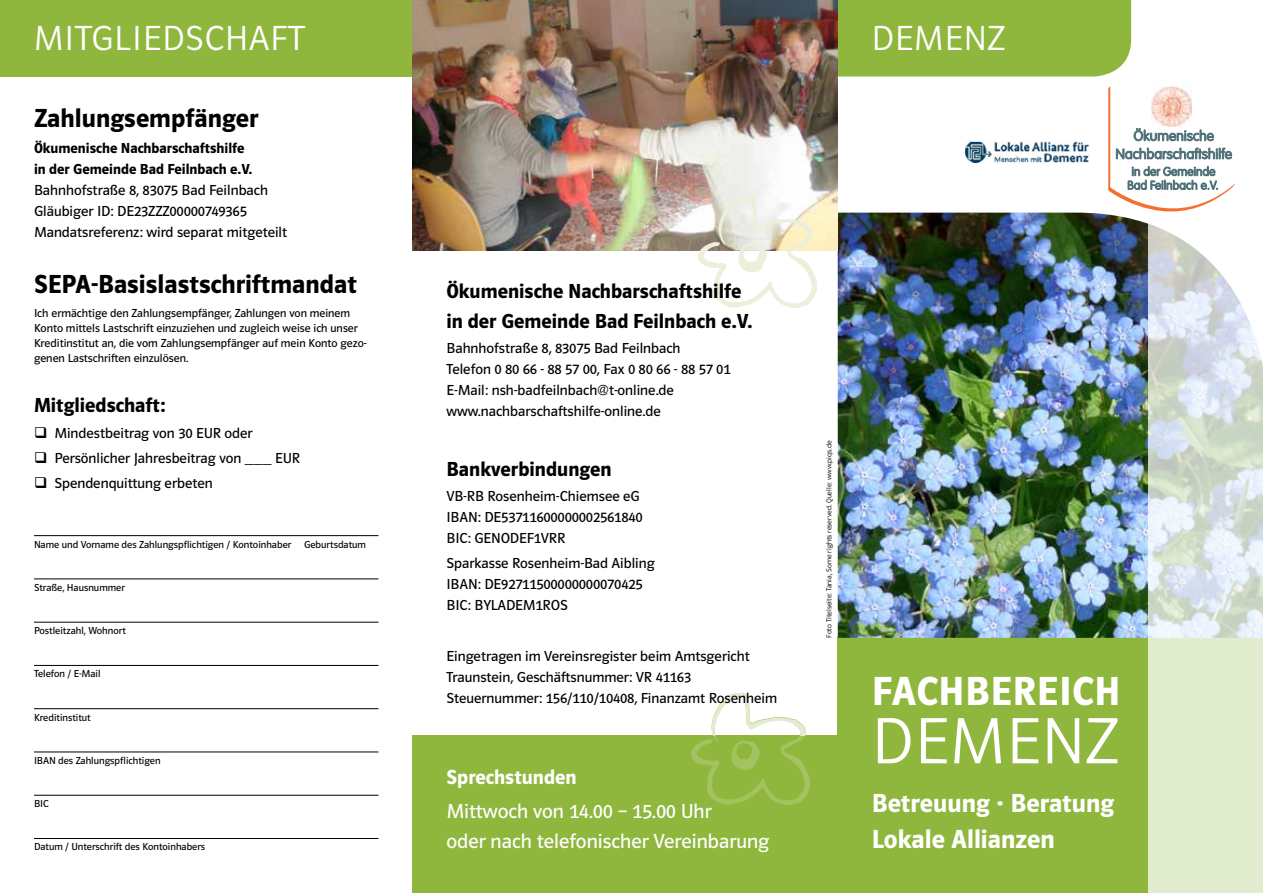
<style>
.page{position:relative;width:1263px;height:893px;background:#fff}
.page>*{position:absolute;margin:0;border:0;box-sizing:border-box;transform-origin:0 0}
.t1{font:67.5px "Polo 22 Leicht";color:#fff}
.t2{font:600 42px "Polo 22";letter-spacing:.02em;color:#fff}
.t3{font:36px "Polo 22 Leicht";letter-spacing:.03em;color:#fff}
.t4{font:600 27px "Polo 22";color:#000}
.t5{font:600 27px/36px "Polo 22";color:#fff}
.t6{font:600 21px/30px "Polo 22";color:#000}
.t7{font:21px/30px "Polo 22 Buch";color:#fff}
.t8{font:600 21px "Polo 22";color:#fff}
.t9{font:15px/21px "Polo 22 Buch";color:#000}
.t10{font:600 15px/21px "Polo 22";color:#000}
.t11{font:12px/15px "Polo 22 Buch";color:#000}
.t12{font:10.5px "Polo 22 Buch";color:#000}
.t13{font:7.5px "Polo 22 Leicht";color:#000}
</style>
<div class="page">
<div style="left:838px;top:638px;width:425px;height:255px;background:#8fb73e"></div>
<div style="left:0;top:0;width:412px;height:77px;background:#8fb73e"></div>
<hr style="left:34px;top:535px;width:344px;height:1px;background:#000">
<hr style="left:34px;top:579px;width:344px;height:1px;background:#000">
<hr style="left:34px;top:622px;width:344px;height:1px;background:#000">
<hr style="left:34px;top:665px;width:344px;height:1px;background:#000">
<hr style="left:34px;top:708px;width:344px;height:1px;background:#000">
<hr style="left:34px;top:752px;width:344px;height:1px;background:#000">
<hr style="left:34px;top:795px;width:344px;height:1px;background:#000">
<hr style="left:34px;top:838px;width:344px;height:1px;background:#000">
<img style="left:838px;top:213px;width:310px;height:425px">
<svg style="left:1148px;top:183px;width:115px;height:710px;background:#dee6db"></svg>
<svg style="left:1108px;top:86px;width:127px;height:125px"></svg>
<img style="left:1151px;top:86px;width:41px;height:40px">
<img style="left:966px;top:141px;width:123px;height:21px">
<div style="left:838px;top:0;width:293px;height:77px;background:#8fb73e"></div>
<img style="left:412px;top:0;width:426px;height:251px">
<div style="left:412px;top:736px;width:426px;height:157px;background:#8fb73e"></div>
<img style="left:698px;top:196px;width:119px;height:111px">
<img style="left:691px;top:736px;width:118px;height:69px">
<img style="left:691px;top:693px;width:118px;height:43px">
<h3 class="t3" style="left:34px;top:19px;width:272px">MITGLIEDSCHAFT</h3>
<h3 class="t4" style="left:34px;top:104px;width:226px">Zahlungsempfänger</h3>
<p class="t10" style="left:34px;top:137px;width:220px">Ökumenische Nachbarschaftshilfe in der Gemeinde Bad Feilnbach e.V.</p>
<p class="t9" style="left:34px;top:179px;width:255px">Bahnhofstraße 8, 83075 Bad Feilnbach<br>Gläubiger ID: DE23ZZZ00000749365<br>Mandatsreferenz: wird separat mitgeteilt</p>
<h3 class="t4" style="left:34px;top:270px;width:324px">SEPA-Basislastschriftmandat</h3>
<p class="t11" style="left:34px;top:305px;width:334px">Ich ermächtige den Zahlungsempfänger, Zahlungen von meinem Konto mittels Lastschrift einzuziehen und zugleich weise ich unser Kreditinstitut an, die vom Zahlungsempfänger auf mein Konto gezo&shy;genen Lastschriften einzulösen.</p>
<h3 class="t6" style="left:34px;top:390px;width:133px">Mitgliedschaft:</h3>
<p class="t9" style="left:34px;top:422px;width:220px">❑ Mindestbeitrag von 30 EUR oder</p>
<p class="t9" style="left:34px;top:447px;width:268px">❑ Persönlicher Jahresbeitrag von ___ EUR</p>
<p class="t9" style="left:34px;top:473px;width:180px">❑ Spendenquittung erbeten</p>
<p class="t12" style="left:34px;top:538px;width:334px">Name und Vorname des Zahlungspflichtigen / Kontoinhaber Geburtsdatum</p>
<p class="t12" style="left:34px;top:582px;width:92px">Straße, Hausnummer</p>
<p class="t12" style="left:34px;top:625px;width:93px">Postleitzahl, Wohnort</p>
<p class="t12" style="left:34px;top:668px;width:68px">Telefon / E-Mail</p>
<p class="t12" style="left:34px;top:711px;width:58px">Kreditinstitut</p>
<p class="t12" style="left:34px;top:755px;width:128px">IBAN des Zahlungspflichtigen</p>
<p class="t12" style="left:34px;top:798px;width:16px">BIC</p>
<p class="t12" style="left:34px;top:841px;width:173px">Datum / Unterschrift des Kontoinhabers</p>
<h3 class="t3" style="left:872px;top:19px;width:135px">DEMENZ</h3>
<h3 class="t6" style="left:446px;top:276px;width:307px">Ökumenische Nachbarschaftshilfe in der Gemeinde Bad Feilnbach e.V.</h3>
<p class="t9" style="left:446px;top:338px;width:285px">Bahnhofstraße 8, 83075 Bad Feilnbach<br>Telefon 0 80 66 - 88 57 00, Fax 0 80 66 - 88 57 01<br>E-Mail: nsh-badfeilnbach@t-online.de www.nachbarschaftshilfe-online.de</p>
<h3 class="t6" style="left:446px;top:454px;width:167px">Bankverbindungen</h3>
<p class="t9" style="left:446px;top:486px;width:198px">VB-RB Rosenheim-Chiemsee eG<br>IBAN: DE53711600000002561840<br>BIC: GENODEF1VRR</p>
<p class="t9" style="left:446px;top:553px;width:210px">Sparkasse Rosenheim-Bad Aibling<br>IBAN: DE92711500000000070425<br>BIC: BYLADEM1ROS</p>
<p class="t9" style="left:446px;top:646px;width:332px">Eingetragen im Vereinsregister beim Amtsgericht<br>Traunstein, Geschäftsnummer: VR 41163<br>Steuernummer: 156/110/10408, Finanzamt Rosenheim</p>
<h3 class="t8" style="left:446px;top:766px;width:132px">Sprechstunden</h3>
<h3 class="t7" style="left:446px;top:796px;width:324px">Mittwoch von 14.00 – 15.00 Uhr<br>oder nach telefonischer Vereinbarung</h3>
<p class="t13" style="left:825px;top:638px;width:199px;rotate:-90deg">FOTO TITELSEITE: TANIA, SOME RIGHTS RESERVED. QUELLE: WWW.PIQS.DE</p>
<h2 class="t2" style="left:872px;top:668px;width:250px">fachbereich</h2>
<h1 class="t1" style="left:872px;top:705px;width:248px">DEMENZ</h1>
<h3 class="t5" style="left:872px;top:785px;width:244px">Betreuung · Beratung<br>Lokale Allianzen</h3>
</div>
